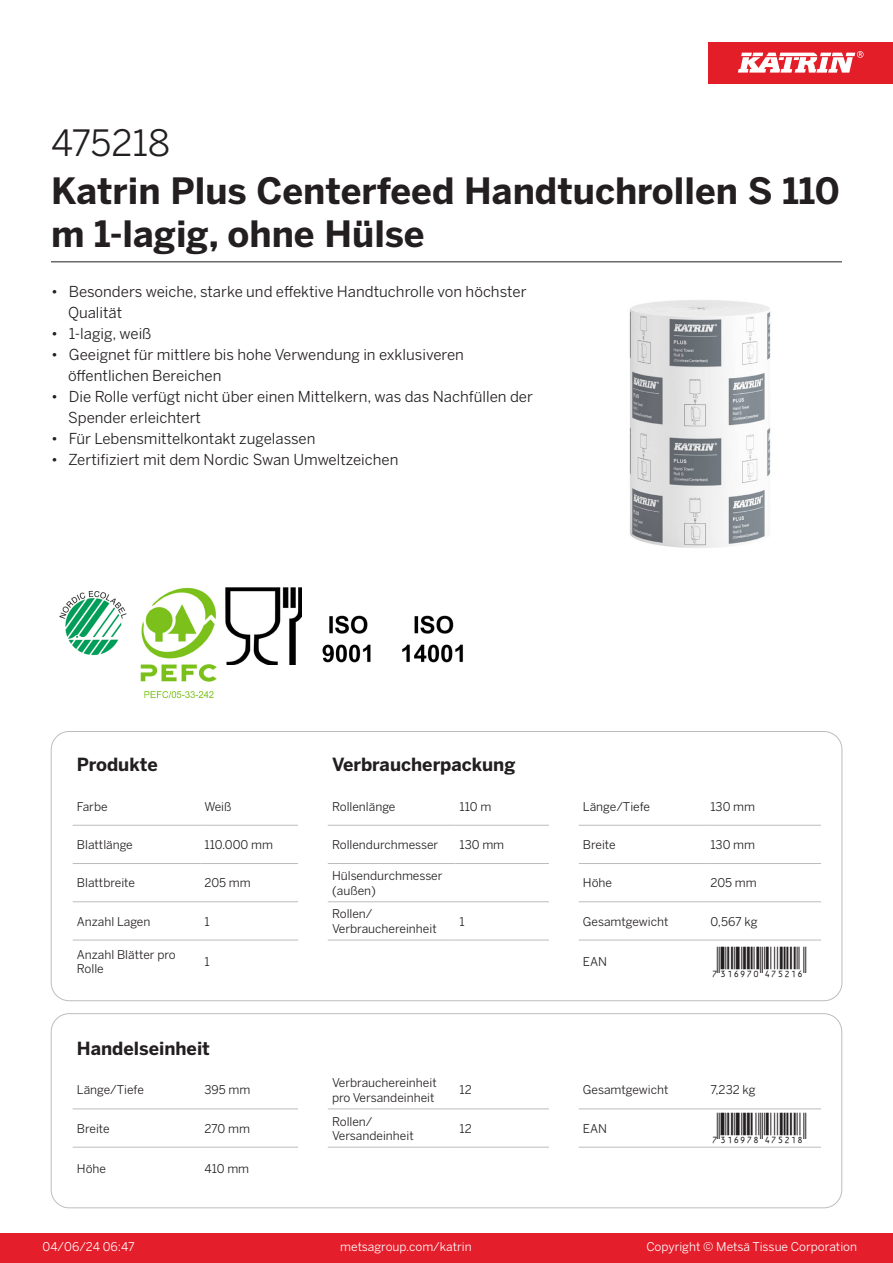
<style>
.page{position:relative;width:893px;height:1263px;background:#fff}
.page>*{position:absolute;margin:0;border:0;box-sizing:border-box;transform-origin:0 0}
.Product_Name{font:700 36px/43.2px "Benton Sans";color:#231f20}
.External_material_co{font:36px "Benton Sans";color:#231f20}
.T_EAN{font:30px "Viisas EAN Matala";color:#231f20}
.T_TableHeader{font:700 18px "Benton Sans";color:#231f20}
.MarketingBullets{font:15px/21px "Benton Sans";color:#231f20}
.T_TableBody{font:12px/14.4px "Benton Sans";color:#231f20}
.t1{font:12px "Benton Sans";color:#fff}
</style>
<div class="page">
<div style="left:0;top:1233px;width:893px;height:30px;background:#e41e2b"></div>
<div style="left:708px;top:43px;width:185px;height:41px;background:#e31e28"></div>
<svg style="left:738px;top:51px;width:126px;height:22px"></svg>
<hr style="left:73px;top:825px;width:127px;height:1px;background:#bcbdc0">
<hr style="left:200px;top:825px;width:98px;height:1px;background:#bcbdc0">
<hr style="left:328px;top:825px;width:127px;height:1px;background:#bcbdc0">
<hr style="left:455px;top:825px;width:94px;height:1px;background:#bcbdc0">
<hr style="left:579px;top:825px;width:127px;height:1px;background:#bcbdc0">
<hr style="left:706px;top:825px;width:115px;height:1px;background:#bcbdc0">
<hr style="left:73px;top:863px;width:127px;height:1px;background:#bcbdc0">
<hr style="left:200px;top:863px;width:98px;height:1px;background:#bcbdc0">
<hr style="left:328px;top:863px;width:127px;height:1px;background:#bcbdc0">
<hr style="left:455px;top:863px;width:94px;height:1px;background:#bcbdc0">
<hr style="left:579px;top:863px;width:127px;height:1px;background:#bcbdc0">
<hr style="left:706px;top:863px;width:115px;height:1px;background:#bcbdc0">
<hr style="left:73px;top:901px;width:127px;height:1px;background:#bcbdc0">
<hr style="left:200px;top:901px;width:98px;height:1px;background:#bcbdc0">
<hr style="left:328px;top:901px;width:127px;height:1px;background:#bcbdc0">
<hr style="left:455px;top:901px;width:94px;height:1px;background:#bcbdc0">
<hr style="left:579px;top:901px;width:127px;height:1px;background:#bcbdc0">
<hr style="left:706px;top:901px;width:115px;height:1px;background:#bcbdc0">
<hr style="left:73px;top:940px;width:127px;height:1px;background:#bcbdc0">
<hr style="left:200px;top:940px;width:98px;height:1px;background:#bcbdc0">
<hr style="left:328px;top:940px;width:127px;height:1px;background:#bcbdc0">
<hr style="left:455px;top:940px;width:94px;height:1px;background:#bcbdc0">
<hr style="left:579px;top:940px;width:127px;height:1px;background:#bcbdc0">
<hr style="left:706px;top:940px;width:115px;height:1px;background:#bcbdc0">
<hr style="left:73px;top:1109px;width:127px;height:1px;background:#bcbdc0">
<hr style="left:200px;top:1109px;width:98px;height:1px;background:#bcbdc0">
<hr style="left:328px;top:1109px;width:127px;height:1px;background:#bcbdc0">
<hr style="left:455px;top:1109px;width:94px;height:1px;background:#bcbdc0">
<hr style="left:579px;top:1109px;width:127px;height:1px;background:#bcbdc0">
<hr style="left:706px;top:1109px;width:115px;height:1px;background:#bcbdc0">
<hr style="left:73px;top:1147px;width:127px;height:1px;background:#bcbdc0">
<hr style="left:200px;top:1147px;width:98px;height:1px;background:#bcbdc0">
<hr style="left:328px;top:1147px;width:127px;height:1px;background:#bcbdc0">
<hr style="left:455px;top:1147px;width:94px;height:1px;background:#bcbdc0">
<hr style="left:579px;top:1147px;width:127px;height:1px;background:#bcbdc0">
<hr style="left:706px;top:1147px;width:115px;height:1px;background:#bcbdc0">
<div style="left:51px;top:1013px;width:791px;height:195px;border:1px solid #bcbdc0;border-radius:18px"></div>
<img style="left:629px;top:300px;width:142px;height:248px">
<img style="left:59px;top:590px;width:68px;height:66px">
<img style="left:140px;top:587px;width:77px;height:112px">
<img style="left:225px;top:587px;width:77px;height:77px">
<img style="left:322px;top:615px;width:49px;height:48px">
<img style="left:402px;top:615px;width:61px;height:48px">
<hr style="left:51px;top:261px;width:791px;height:1px;background:#231f20">
<p class="External_material_co" style="left:51px;top:121px;width:120px">475218</p>
<p class="Product_Name" style="left:51px;top:170px;width:790px">Katrin Plus Centerfeed Handtuchrollen S 110 m 1-lagig, ohne Hülse</p>
<p class="MarketingBullets" style="left:68px;top:281px;width:460px;text-indent:-17px">• Besonders weiche, starke und effektive Handtuchrolle von höchster<br>Qualität</p>
<p class="MarketingBullets" style="left:51px;top:323px;width:102px">• 1-lagig, weiß</p>
<p class="MarketingBullets" style="left:68px;top:344px;width:397px;text-indent:-17px">• Geeignet für mittlere bis hohe Verwendung in exklusiveren öffentlichen Bereichen</p>
<p class="MarketingBullets" style="left:68px;top:386px;width:466px;text-indent:-17px">• Die Rolle verfügt nicht über einen Mittelkern, was das Nachfüllen der<br>Spender erleichtert</p>
<p class="MarketingBullets" style="left:51px;top:428px;width:266px">• Für Lebensmittelkontakt zugelassen</p>
<p class="MarketingBullets" style="left:51px;top:449px;width:349px">• Zertifiziert mit dem Nordic Swan Umweltzeichen</p>
<p class="T_TableHeader" style="left:77px;top:753px;width:82px">Produkte</p>
<p class="T_TableHeader" style="left:332px;top:753px;width:185px">Verbraucherpackung</p>
<p class="T_TableBody" style="left:77px;top:799px;width:32px">Farbe</p>
<p class="T_TableBody" style="left:204px;top:799px;width:29px">Weiß</p>
<p class="T_TableBody" style="left:332px;top:799px;width:65px">Rollenlänge</p>
<p class="T_TableBody" style="left:460px;top:799px;width:33px">110 m</p>
<p class="T_TableBody" style="left:583px;top:799px;width:68px">Länge/Tiefe</p>
<p class="T_TableBody" style="left:710px;top:799px;width:46px">130 mm</p>
<p class="T_TableBody" style="left:77px;top:837px;width:57px">Blattlänge</p>
<p class="T_TableBody" style="left:204px;top:837px;width:70px">110.000 mm</p>
<p class="T_TableBody" style="left:332px;top:837px;width:108px">Rollendurchmesser</p>
<p class="T_TableBody" style="left:460px;top:837px;width:46px">130 mm</p>
<p class="T_TableBody" style="left:583px;top:837px;width:34px">Breite</p>
<p class="T_TableBody" style="left:710px;top:837px;width:46px">130 mm</p>
<p class="T_TableBody" style="left:77px;top:876px;width:60px">Blattbreite</p>
<p class="T_TableBody" style="left:204px;top:876px;width:48px">205 mm</p>
<p class="T_TableBody" style="left:332px;top:869px;width:112px">Hülsendurchmesser (außen)</p>
<p class="T_TableBody" style="left:583px;top:876px;width:31px">Höhe</p>
<p class="T_TableBody" style="left:710px;top:876px;width:48px">205 mm</p>
<p class="T_TableBody" style="left:77px;top:914px;width:75px">Anzahl Lagen</p>
<p class="T_TableBody" style="left:204px;top:914px;width:7px">1</p>
<p class="T_TableBody" style="left:332px;top:907px;width:42px">Rollen/</p>
<p class="T_TableBody" style="left:332px;top:921px;width:106px">Verbrauchereinheit</p>
<p class="T_TableBody" style="left:460px;top:914px;width:7px">1</p>
<p class="T_TableBody" style="left:583px;top:914px;width:87px">Gesamtgewicht</p>
<p class="T_TableBody" style="left:710px;top:914px;width:48px">0,567 kg</p>
<p class="T_TableBody" style="left:77px;top:947px;width:100px">Anzahl Blätter pro<br>Rolle</p>
<p class="T_TableBody" style="left:204px;top:954px;width:7px">1</p>
<p class="T_TableBody" style="left:583px;top:954px;width:26px">EAN</p>
<p class="T_EAN" style="left:710px;top:946px;width:97px">*7316970475216*</p>
<p class="T_TableHeader" style="left:77px;top:1037px;width:135px">Handelseinheit</p>
<p class="T_TableBody" style="left:77px;top:1083px;width:68px">Länge/Tiefe</p>
<p class="T_TableBody" style="left:204px;top:1083px;width:48px">395 mm</p>
<p class="T_TableBody" style="left:332px;top:1076px;width:106px">Verbrauchereinheit pro Versandeinheit</p>
<p class="T_TableBody" style="left:460px;top:1083px;width:14px">12</p>
<p class="T_TableBody" style="left:583px;top:1083px;width:87px">Gesamtgewicht</p>
<p class="T_TableBody" style="left:710px;top:1083px;width:47px">7,232 kg</p>
<p class="T_TableBody" style="left:77px;top:1121px;width:34px">Breite</p>
<p class="T_TableBody" style="left:204px;top:1121px;width:47px">270 mm</p>
<p class="T_TableBody" style="left:332px;top:1114px;width:83px">Rollen/<br>Versandeinheit</p>
<p class="T_TableBody" style="left:460px;top:1121px;width:14px">12</p>
<p class="T_TableBody" style="left:583px;top:1121px;width:26px">EAN</p>
<p class="T_EAN" style="left:710px;top:1113px;width:97px">*7316978475218*</p>
<p class="T_TableBody" style="left:77px;top:1161px;width:31px">Höhe</p>
<p class="T_TableBody" style="left:204px;top:1161px;width:46px">410 mm</p>
<p class="t1" style="left:43px;top:1239px;width:94px">04/06/24 06:47</p>
<p class="t1" style="left:340px;top:1239px;width:133px">metsagroup.com/katrin</p>
<p class="t1" style="left:646px;top:1239px;width:212px">Copyright © Metsä Tissue Corporation</p>
</div>
